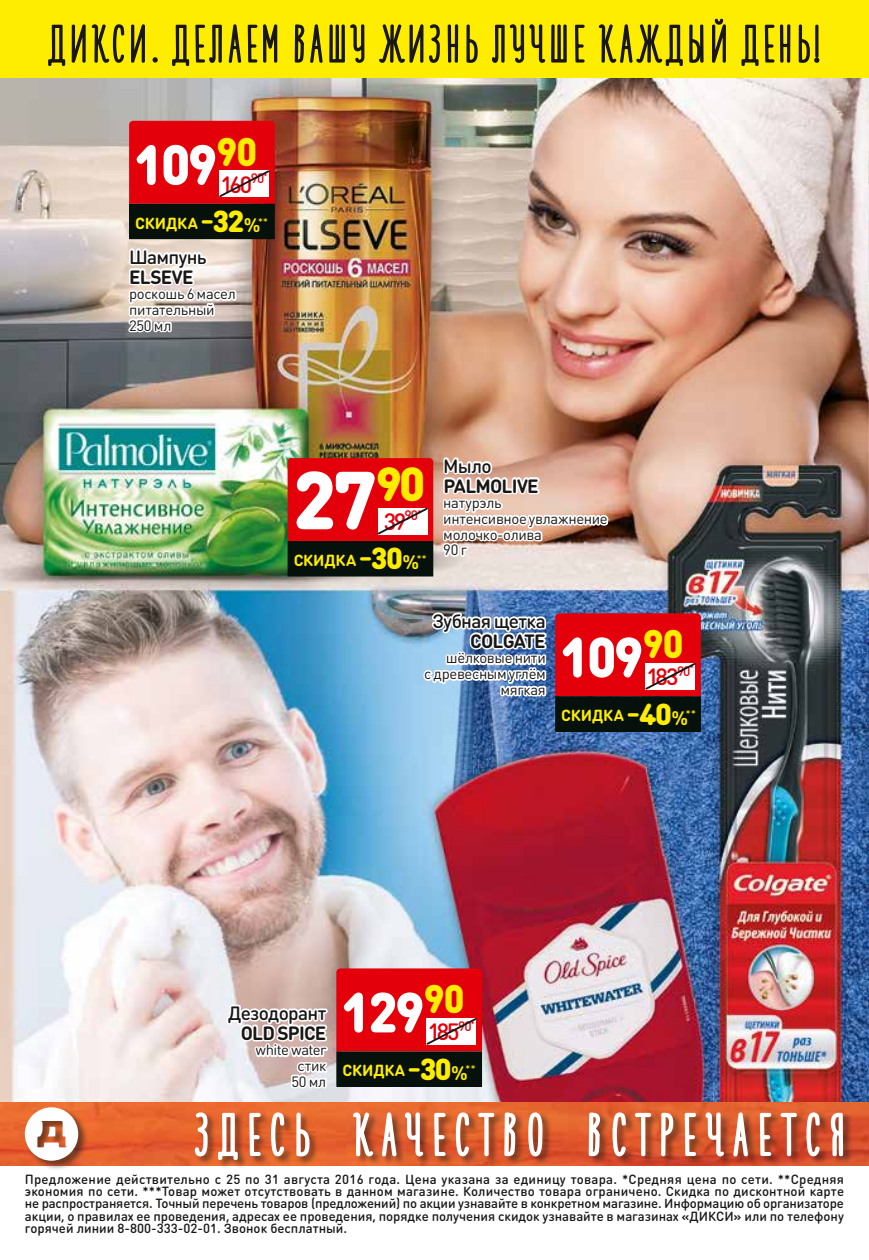
<style>
.page{position:relative;width:869px;height:1260px;background:#fff}
.page>*{position:absolute;margin:0;border:0;box-sizing:border-box;transform-origin:0 0}
.t1{font:900 80.85px "DIN Round Pro";color:#fff}
.t2{font:900 55.65px "DIN Round Pro";letter-spacing:-.05em;color:#fff;scale:.95 1}
.t3{font:500 23.28px "DIN Round Pro";letter-spacing:-.095em;color:#e3000b}
.t4{font:500 19.07px "DIN Round Pro";letter-spacing:-.04em;color:#181716}
.t5{font:700 19.07px "DIN Round Pro";letter-spacing:-.04em;color:#181716}
.t6{font:700 15.92px "DIN Round Pro";letter-spacing:-.01em;color:#ffed00}
.t7{font:14.7px/15.8px "DIN Round Pro";letter-spacing:-.025em;color:#181716;text-align:right}
.t8{font:500 13.12px/12.2px "DIN Round Pro";color:#181716;text-align:justify}
.s1{font-size:28.18px}
.s2{font-weight:900;font-size:29.93px}
.s3{font-size:19.43px}
</style>
<div class="page">
<img style="left:0;top:78px;width:868px;height:1024px">
<div style="left:129px;top:204px;width:145px;height:35px;background:#06110b"></div>
<svg style="left:129px;top:121px;width:146px;height:83px;background:#e31b24"></svg>
<div style="left:555px;top:697px;width:145px;height:34px;background:#06110b"></div>
<div style="left:555px;top:696px;width:145px;height:36px;border:1px solid #06110b"></div>
<svg style="left:555px;top:613px;width:145px;height:83px;background:#e31b25"></svg>
<div style="left:288px;top:542px;width:144px;height:34px;background:#06110b"></div>
<div style="left:287px;top:541px;width:146px;height:35px;border:1px solid #06110b"></div>
<svg style="left:287px;top:458px;width:146px;height:83px;background:#e31b24"></svg>
<svg style="left:124px;top:244px;width:114px;height:92px"></svg>
<img style="left:421px;top:610px;width:128px;height:90px">
<svg style="left:440px;top:449px;width:171px;height:110px"></svg>
<img style="left:0;top:1102px;width:869px;height:63px">
<div style="left:194px;top:1112px;width:659px;height:58px;background:#181716;opacity:.57"></div>
<svg style="left:192px;top:1111px;width:18px;height:47px"></svg>
<svg style="left:216px;top:741px;width:114px;height:429px;background:#d9b8b0"></svg>
<img style="left:336px;top:741px;width:159px;height:429px">
<svg style="left:502px;top:1021px;width:15px;height:149px"></svg>
<svg style="left:526px;top:1052px;width:17px;height:118px"></svg>
<svg style="left:586px;top:1021px;width:16px;height:149px"></svg>
<svg style="left:610px;top:1067px;width:17px;height:103px"></svg>
<svg style="left:633px;top:1111px;width:19px;height:46px"></svg>
<svg style="left:659px;top:1111px;width:15px;height:47px"></svg>
<img style="left:683px;top:741px;width:42px;height:418px">
<svg style="left:731px;top:1068px;width:18px;height:102px"></svg>
<img style="left:758px;top:741px;width:14px;height:417px">
<svg style="left:778px;top:1111px;width:20px;height:46px"></svg>
<svg style="left:804px;top:1067px;width:16px;height:103px"></svg>
<svg style="left:828px;top:1111px;width:16px;height:47px"></svg>
<div style="left:24px;top:1107px;width:65px;height:64px;background:#181716;opacity:.57"></div>
<svg style="left:25px;top:1107px;width:53px;height:54px"></svg>
<div style="left:0;top:0;width:868px;height:78px;background:#ffed00"></div>
<svg style="left:47px;top:24px;width:112px;height:67px"></svg>
<svg style="left:171px;top:24px;width:107px;height:71px"></svg>
<svg style="left:293px;top:24px;width:73px;height:71px"></svg>
<svg style="left:379px;top:24px;width:80px;height:39px"></svg>
<svg style="left:466px;top:24px;width:12px;height:39px"></svg>
<svg style="left:491px;top:24px;width:76px;height:39px"></svg>
<svg style="left:575px;top:24px;width:10px;height:39px"></svg>
<svg style="left:599px;top:24px;width:105px;height:71px"></svg>
<svg style="left:711px;top:18px;width:15px;height:45px"></svg>
<svg style="left:741px;top:24px;width:79px;height:42px"></svg>
<h2 class="t2" style="left:134px;top:122px;width:131px">109<sup>90</sup></h2>
<p class="t6" style="left:135px;top:212px;width:135px">СКИДКА <span class="s1">–</span><span class="s2">32</span><span class="s3">%</span><sup>**</sup></p>
<h3 class="t3" style="left:220px;top:168px;width:48px">160<sup>90</sup><sup>*</sup></h3>
<h3 class="t4" style="left:129px;top:244px;width:79px">Шампунь</h3>
<h3 class="t5" style="left:129px;top:263px;width:66px">ELSEVE</h3>
<p class="t7" style="left:129px;top:285px;width:108px;text-align:left">роскошь 6 масел питательный<br>250 мл</p>
<h1 class="t1" style="left:292px;top:439px;width:134px">27<sup>90</sup></h1>
<p class="t6" style="left:293px;top:549px;width:135px">СКИДКА <span class="s1">–</span><span class="s2">30</span><span class="s3">%</span><sup>**</sup></p>
<h3 class="t3" style="left:383px;top:506px;width:39px">39<sup>90</sup><sup>*</sup></h3>
<h3 class="t4" style="left:443px;top:453px;width:50px">Мыло</h3>
<h3 class="t5" style="left:443px;top:472px;width:97px">PALMOLIVE</h3>
<p class="t7" style="left:443px;top:495px;width:166px;text-align:left">натурэль<br>интенсивное увлажнение молочко-олива<br>90 г</p>
<h3 class="t4" style="left:432px;top:608px;width:115px">Зубная щетка</h3>
<h3 class="t5" style="left:470px;top:628px;width:77px">CОLGATE</h3>
<p class="t7" style="left:424px;top:650px;width:123px">шёлковые нити<br>с древесным углём мягкая</p>
<h2 class="t2" style="left:560px;top:615px;width:131px">109<sup>90</sup></h2>
<p class="t6" style="left:561px;top:704px;width:136px">СКИДКА <span class="s1">–</span><span class="s2">40</span><span class="s3">%</span><sup>**</sup></p>
<h3 class="t3" style="left:646px;top:661px;width:49px">183<sup>90</sup><sup>*</sup></h3>
<h3 class="t4" style="left:228px;top:1000px;width:100px">Дезодорант</h3>
<h3 class="t5" style="left:240px;top:1020px;width:87px">OLD SPICE</h3>
<p class="t7" style="left:255px;top:1042px;width:72px">white water стик<br>50 мл</p>
<h2 class="t2" style="left:341px;top:970px;width:131px">129<sup>90</sup></h2>
<p class="t6" style="left:342px;top:1059px;width:135px">СКИДКА <span class="s1">–</span><span class="s2">30</span><span class="s3">%</span><sup>**</sup></p>
<h3 class="t3" style="left:427px;top:1016px;width:49px">185<sup>90</sup><sup>*</sup></h3>
<p class="t8" style="left:25px;top:1173px;width:820px">Предложение действительно с 25 по 31 августа 2016 года. Цена указана за единицу товара. *Средняя цена по сети. **Средняя экономия по сети. ***Товар может отсутствовать в данном магазине. Количество товара ограничено. Скидка по дисконтной карте не распространяется. Точный перечень товаров (предложений) по акции узнавайте в конкретном магазине. Информацию об организаторе акции, о правилах ее проведения, адресах ее проведения, порядке получения скидок узнавайте в магазинах «ДИКСИ» или по телефону горячей линии 8-800-333-02-01. Звонок бесплатный.</p>
</div>
